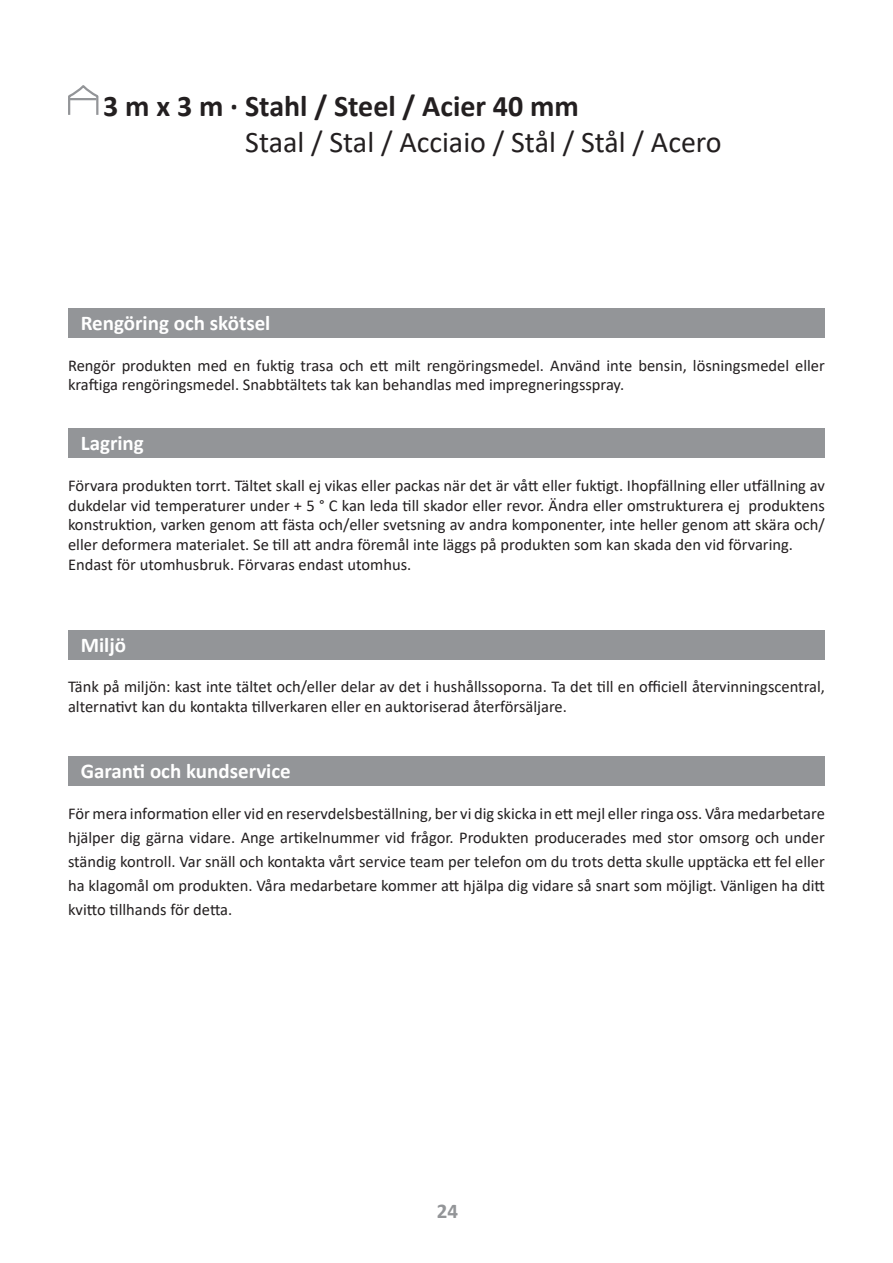
<style>
.page{position:relative;width:893px;height:1263px;background:#fff}
.page>*{position:absolute;margin:0;border:0;box-sizing:border-box;transform-origin:0 0}
.t1{font:30px "Calibri";color:#231f20}
.t2{font:700 30px "Calibri";color:#231f20}
.t3{font:700 21px "Calibri";color:#fff}
.t4{font:700 21px "Calibri";color:#939598}
.t5{font:16.5px/19.8px "Calibri";color:#231f20}
</style>
<div class="page">
<svg style="left:68px;top:85px;width:31px;height:30px"></svg>
<hr style="left:70px;top:98px;width:26px;height:2px;background:#939598">
<div style="left:68px;top:308px;width:757px;height:30px;background:#939598"></div>
<div style="left:68px;top:428px;width:757px;height:30px;background:#939598"></div>
<div style="left:68px;top:630px;width:757px;height:30px;background:#939598"></div>
<div style="left:68px;top:756px;width:757px;height:30px;background:#939598"></div>
<h1 class="t2" style="left:103px;top:85px;width:477px">3 m x 3 m · Stahl / Steel / Acier 40 mm</h1>
<h1 class="t1" style="left:245px;top:121px;width:478px">Staal / Stal / Acciaio / Stål / Stål / Acero</h1>
<p class="t3" style="left:81px;top:308px;width:191px">Rengöring och skötsel</p>
<p class="t5" style="left:68px;top:355px;width:758px">Rengör produkten med en fuktig trasa och ett milt rengöringsmedel. Använd inte bensin, lösningsmedel eller kraftiga rengöringsmedel. Snabbtältets tak kan behandlas med impregneringsspray.</p>
<p class="t3" style="left:81px;top:428px;width:65px">Lagring</p>
<p class="t5" style="left:68px;top:475px;width:758px">Förvara produkten torrt. Tältet skall ej vikas eller packas när det är vått eller fuktigt. Ihopfällning eller utfällning av dukdelar vid temperaturer under + 5 ° C kan leda till skador eller revor. Ändra eller omstrukturera ej produktens konstruktion, varken genom att fästa och/eller svetsning av andra komponenter, inte heller genom att skära och/ eller deformera materialet. Se till att andra föremål inte läggs på produkten som kan skada den vid förvaring.<br>Endast för utomhusbruk. Förvaras endast utomhus.</p>
<p class="t3" style="left:81px;top:630px;width:47px">Miljö</p>
<p class="t5" style="left:68px;top:676px;width:758px">Tänk på miljön: kast inte tältet och/eller delar av det i hushållssoporna. Ta det till en officiell återvinningscentral, alternativt kan du kontakta tillverkaren eller en auktoriserad återförsäljare.</p>
<p class="t3" style="left:81px;top:756px;width:211px">Garanti och kundservice</p>
<p class="t5" style="left:68px;top:801px;width:758px;line-height:24px;text-align:justify">För mera information eller vid en reservdelsbeställning, ber vi dig skicka in ett mejl eller ringa oss. Våra medarbetare hjälper dig gärna vidare. Ange artikelnummer vid frågor. Produkten producerades med stor omsorg och under ständig kontroll. Var snäll och kontakta vårt service team per telefon om du trots detta skulle upptäcka ett fel eller ha klagomål om produkten. Våra medarbetare kommer att hjälpa dig vidare så snart som möjligt. Vänligen ha ditt kvitto tillhands för detta.</p>
<p class="t4" style="left:437px;top:1196px;width:23px">24</p>
</div>
